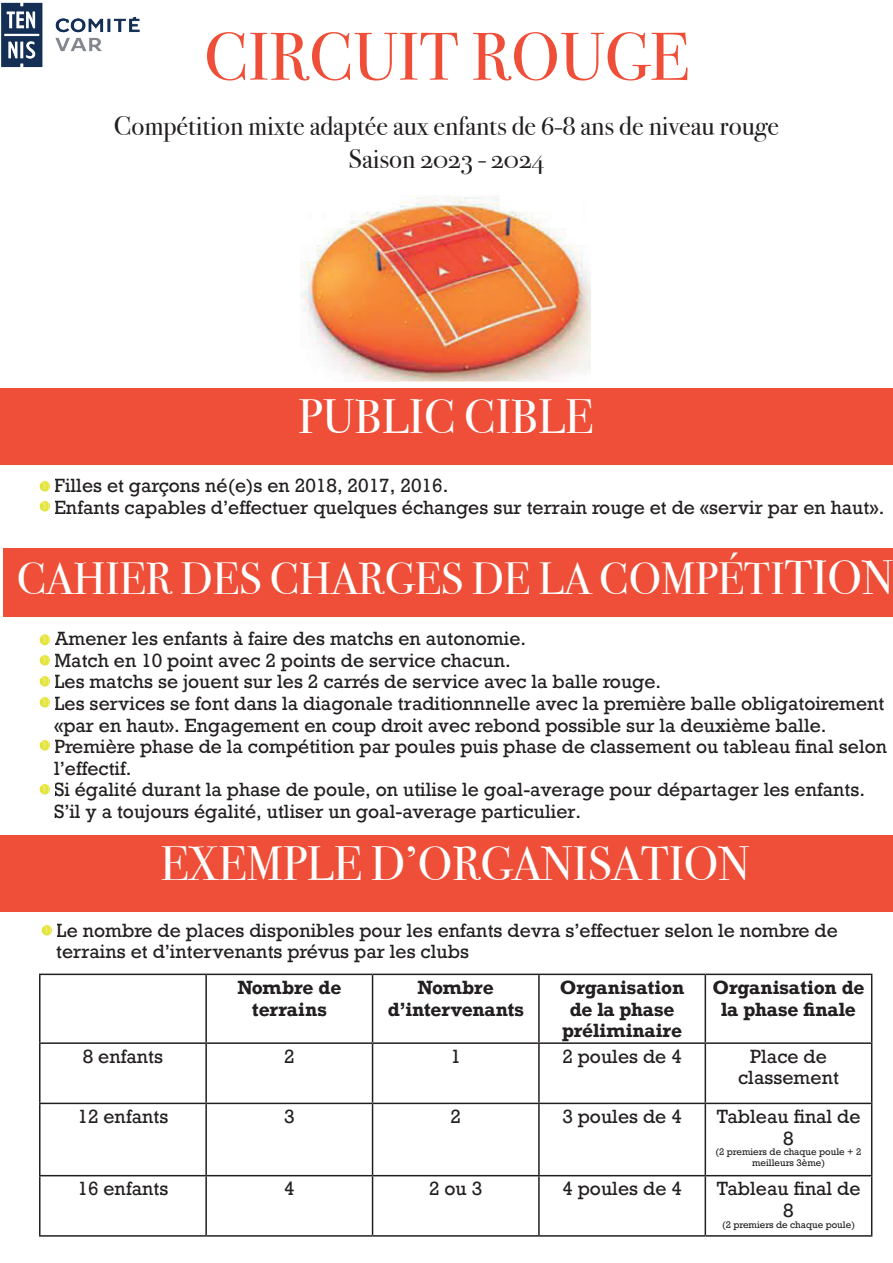
<style>
.page{position:relative;width:893px;height:1263px;background:#fff}
.page>*{position:absolute;margin:0;border:0;box-sizing:border-box;transform-origin:0 0}
.t1{font:67.5px "Bodoni Svty Two OSITCTT";color:#ef4f38}
.t2{font:48px "Bodoni Svty Two OSITCTT";color:#fff}
.t3{font:45px "Bodoni Svty Two OSITCTT";color:#fff}
.t4{font:27px/32.4px "Bodoni Svty Two OSITCTT";color:#231f20;text-align:center}
.t5{font:18px/21.6px "Rockwell";color:#231f20}
.t6{font:700 18px/21.6px "Rockwell";letter-spacing:-.01em;color:#231f20;text-align:center}
.t7{font:9px/10.8px "Rockwell";color:#231f20;text-align:center}
.s1{font-size:48px}
</style>
<div class="page">
<img style="left:1px;top:2px;width:139px;height:66px">
<div style="left:0;top:388px;width:892px;height:76px;background:#ef4f38"></div>
<img style="left:301px;top:196px;width:290px;height:186px">
<div style="left:3px;top:549px;width:890px;height:68px;background:#ef4f38"></div>
<div style="left:0;top:835px;width:893px;height:77px;background:#ef4f38"></div>
<hr style="left:39px;top:973px;width:167px;height:2px;background:#231f20">
<hr style="left:39px;top:975px;width:2px;height:67px;background:#231f20">
<hr style="left:206px;top:973px;width:167px;height:2px;background:#231f20">
<hr style="left:205px;top:975px;width:2px;height:67px;background:#231f20">
<hr style="left:373px;top:973px;width:166px;height:2px;background:#231f20">
<hr style="left:372px;top:975px;width:1px;height:67px;background:#231f20">
<hr style="left:539px;top:973px;width:166px;height:2px;background:#231f20">
<hr style="left:538px;top:975px;width:2px;height:67px;background:#231f20">
<hr style="left:705px;top:973px;width:167px;height:2px;background:#231f20">
<hr style="left:705px;top:975px;width:1px;height:67px;background:#231f20">
<hr style="left:871px;top:975px;width:1px;height:67px;background:#231f20">
<hr style="left:39px;top:1042px;width:167px;height:2px;background:#231f20">
<hr style="left:39px;top:1044px;width:2px;height:58px;background:#231f20">
<hr style="left:206px;top:1042px;width:167px;height:2px;background:#231f20">
<hr style="left:205px;top:1044px;width:2px;height:58px;background:#231f20">
<hr style="left:373px;top:1042px;width:166px;height:2px;background:#231f20">
<hr style="left:372px;top:1044px;width:1px;height:58px;background:#231f20">
<hr style="left:539px;top:1042px;width:166px;height:2px;background:#231f20">
<hr style="left:538px;top:1044px;width:2px;height:58px;background:#231f20">
<hr style="left:705px;top:1042px;width:167px;height:2px;background:#231f20">
<hr style="left:705px;top:1044px;width:1px;height:58px;background:#231f20">
<hr style="left:871px;top:1044px;width:1px;height:58px;background:#231f20">
<hr style="left:39px;top:1102px;width:167px;height:2px;background:#231f20">
<hr style="left:39px;top:1104px;width:2px;height:71px;background:#231f20">
<hr style="left:206px;top:1102px;width:167px;height:2px;background:#231f20">
<hr style="left:205px;top:1104px;width:2px;height:71px;background:#231f20">
<hr style="left:373px;top:1102px;width:166px;height:2px;background:#231f20">
<hr style="left:372px;top:1104px;width:1px;height:71px;background:#231f20">
<hr style="left:539px;top:1102px;width:166px;height:2px;background:#231f20">
<hr style="left:538px;top:1104px;width:2px;height:71px;background:#231f20">
<hr style="left:705px;top:1102px;width:167px;height:2px;background:#231f20">
<hr style="left:705px;top:1104px;width:1px;height:71px;background:#231f20">
<hr style="left:871px;top:1104px;width:1px;height:71px;background:#231f20">
<hr style="left:39px;top:1175px;width:167px;height:1px;background:#231f20">
<hr style="left:39px;top:1176px;width:2px;height:59px;background:#231f20">
<hr style="left:206px;top:1175px;width:167px;height:1px;background:#231f20">
<hr style="left:205px;top:1176px;width:2px;height:59px;background:#231f20">
<hr style="left:373px;top:1175px;width:166px;height:1px;background:#231f20">
<hr style="left:372px;top:1176px;width:1px;height:59px;background:#231f20">
<hr style="left:539px;top:1175px;width:166px;height:1px;background:#231f20">
<hr style="left:538px;top:1176px;width:2px;height:59px;background:#231f20">
<hr style="left:705px;top:1175px;width:167px;height:1px;background:#231f20">
<hr style="left:705px;top:1176px;width:1px;height:59px;background:#231f20">
<hr style="left:871px;top:1176px;width:1px;height:59px;background:#231f20">
<hr style="left:39px;top:1235px;width:167px;height:1px;background:#231f20">
<hr style="left:206px;top:1235px;width:167px;height:1px;background:#231f20">
<hr style="left:373px;top:1235px;width:166px;height:1px;background:#231f20">
<hr style="left:539px;top:1235px;width:166px;height:1px;background:#231f20">
<hr style="left:705px;top:1235px;width:167px;height:1px;background:#231f20">
<img style="left:39px;top:480px;width:12px;height:12px">
<img style="left:39px;top:500px;width:12px;height:12px">
<img style="left:39px;top:654px;width:12px;height:12px">
<img style="left:39px;top:675px;width:12px;height:12px">
<img style="left:39px;top:696px;width:12px;height:12px">
<img style="left:39px;top:739px;width:12px;height:12px">
<img style="left:39px;top:783px;width:12px;height:12px">
<img style="left:41px;top:924px;width:12px;height:12px">
<img style="left:39px;top:634px;width:12px;height:12px">
<h1 class="t1" style="left:204px;top:17px;width:486px">CIRCUIT ROUGE</h1>
<h3 class="t4" style="left:114px;top:110px;width:667px">Compétition mixte adaptée aux enfants de 6-8 ans de niveau rouge<br>Saison 2023 - 2024</h3>
<h2 class="t2" style="left:298px;top:388px;width:296px">PUBLIC CIBLE</h2>
<p class="t5" style="left:54px;top:475px;width:832px">Filles et garçons né(e)s en 2018, 2017, 2016.<br>Enfants capables d’effectuer quelques échanges sur terrain rouge et de «servir par en haut».</p>
<h3 class="t3" style="left:17px;top:551px;width:878px">CAHIER DES CHARGES DE LA COMPÉTI<span class="s1">TION</span></h3>
<p class="t5" style="left:54px;top:628px;width:835px">Amener les enfants à faire des matchs en autonomie.<br>Match en 10 point avec 2 points de service chacun.<br>Les matchs se jouent sur les 2 carrés de service avec la balle rouge.<br>Les services se font dans la diagonale traditionnnelle avec la première balle obligatoirement «par en haut». Engagement en coup droit avec rebond possible sur la deuxième balle.<br>Première phase de la compétition par poules puis phase de classement ou tableau final selon l’effectif.<br>Si égalité durant la phase de poule, on utilise le goal-average pour départager les enfants.<br>S’il y a toujours égalité, utliser un goal-average particulier.</p>
<h2 class="t2" style="left:161px;top:835px;width:591px">EXEMPLE D’ORGANISATION</h2>
<p class="t5" style="left:56px;top:919px;width:783px">Le nombre de places disponibles pour les enfants devra s’effectuer selon le nombre de terrains et d’intervenants prévus par les clubs</p>
<p class="t6" style="left:237px;top:976px;width:105px">Nombre de terrains</p>
<p class="t6" style="left:388px;top:976px;width:138px">Nombre d’intervenants</p>
<p class="t6" style="left:560px;top:976px;width:126px">Organisation de la phase préliminaire</p>
<p class="t6" style="left:712px;top:976px;width:154px">Organisation de la phase finale</p>
<p class="t5" style="left:83px;top:1046px;width:82px">8 enfants</p>
<p class="t5" style="left:284px;top:1046px;width:12px">2</p>
<p class="t5" style="left:450px;top:1046px;width:12px">1</p>
<p class="t5" style="left:562px;top:1046px;width:121px">2 poules de 4</p>
<p class="t5" style="left:738px;top:1046px;width:102px;text-align:center">Place de classement</p>
<p class="t5" style="left:77px;top:1106px;width:92px">12 enfants</p>
<p class="t5" style="left:284px;top:1106px;width:12px">3</p>
<p class="t5" style="left:450px;top:1106px;width:12px">2</p>
<p class="t5" style="left:562px;top:1106px;width:121px">3 poules de 4</p>
<p class="t5" style="left:716px;top:1106px;width:146px;text-align:center">Tableau final de<br>8</p>
<p class="t7" style="left:715px;top:1147px;width:147px">(2 premiers de chaque poule + 2 meilleurs 3ème)</p>
<p class="t5" style="left:77px;top:1178px;width:92px">16 enfants</p>
<p class="t5" style="left:284px;top:1178px;width:12px">4</p>
<p class="t5" style="left:429px;top:1178px;width:55px">2 ou 3</p>
<p class="t5" style="left:562px;top:1178px;width:121px">4 poules de 4</p>
<p class="t5" style="left:716px;top:1178px;width:146px;text-align:center">Tableau final de<br>8</p>
<p class="t7" style="left:722px;top:1219px;width:134px">(2 premiers de chaque poule)</p>
</div>
